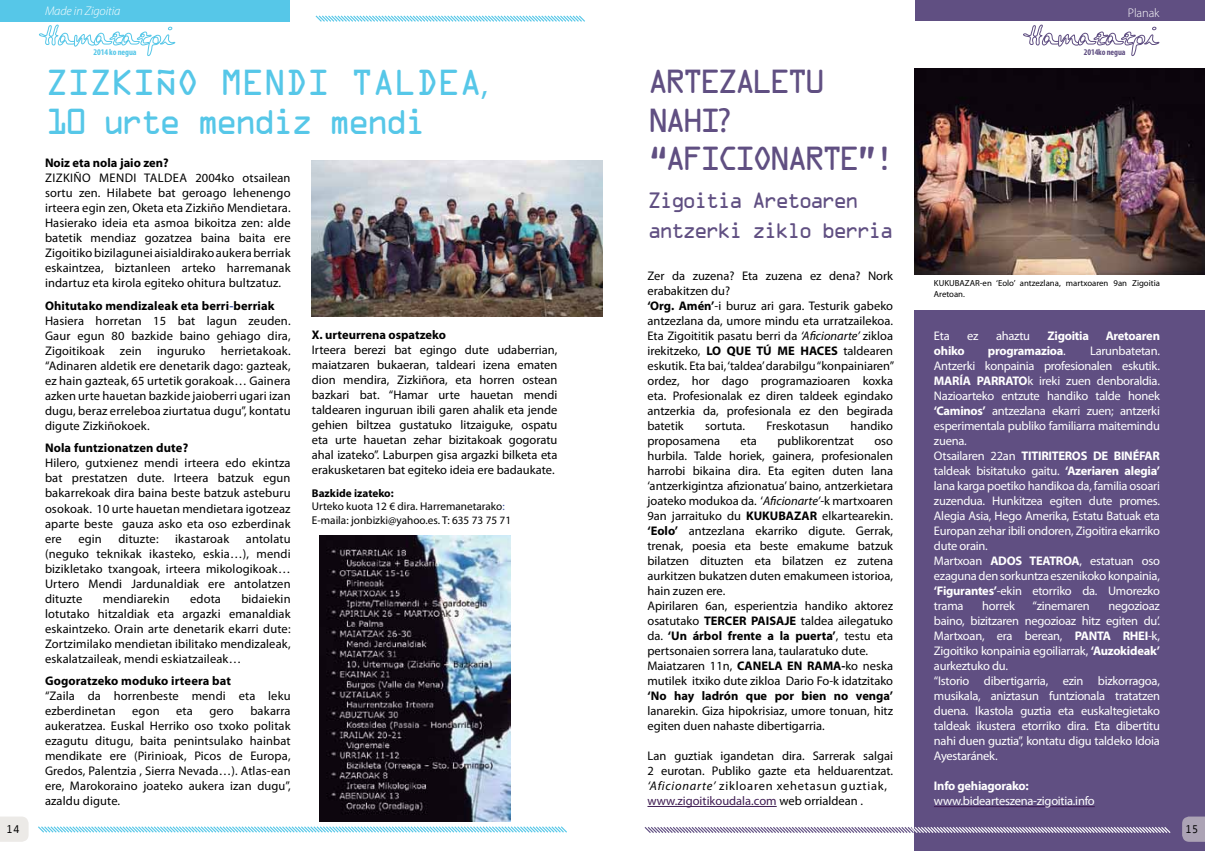
<style>
.page{position:relative;width:1205px;height:851px;background:#fff}
.page>*{position:absolute;margin:0;border:0;box-sizing:border-box;transform-origin:0 0}
.t1{font:32.5px/39px "OCRA Std";letter-spacing:-.05em;color:#56c7e8}
.t2{font:30px/38.8px "OCRA Std";letter-spacing:-.14em;color:#604f82}
.t3{font:20px/30px "OCRA Std";letter-spacing:-.14em;color:#604f82}
.t4{font:12.5px/15px "Myriad Pro";color:#000;text-align:justify}
.t5{font:12.5px/15px "Myriad Pro";letter-spacing:-.02em;color:#fff}
.t6{font:700 12.5px "Myriad Pro";color:#000}
.t7{font:700 12.5px "Myriad Pro";letter-spacing:-.02em;color:#fff}
.t8{font:italic 300 12.5px "Myriad Pro";letter-spacing:-.01em;color:#fff}
.t9{font:300 12.5px "Myriad Pro";letter-spacing:-.01em;color:#fff}
.t10{font:11.25px/13.5px "Myriad Pro";color:#000}
.t11{font:11.25px "Monotypecom";color:#000}
.t12{font:8.75px/10.5px "Myriad Pro";color:#000}
.t13{font:700 condensed 8.75px "Myriad Pro";letter-spacing:-.01em;color:#56c7e8}
.t14{font:700 condensed 8.75px "Myriad Pro";letter-spacing:-.01em;color:#604f82}
.s1{font-family:"Myriad Pro"}
.s2{font-weight:700}
.s3{font-weight:700;color:#3953a4}
.s4{color:#3953a4}
.s5{font-family:"Myriad Pro";font-size:35px}
.s6{font-style:italic}
.s7{color:#401d53}
.s8{font-weight:400}
</style>
<div class="page">
<div style="left:914px;top:310px;width:291px;height:540px;background:#604f82"></div>
<svg style="left:1182px;top:816px;width:23px;height:25px"></svg>
<svg style="left:315px;top:15px;width:270px;height:7px"></svg>
<div style="left:916px;top:0;width:289px;height:21px;background:#604f82"></div>
<svg style="left:0;top:816px;width:29px;height:25px"></svg>
<svg style="left:38px;top:826px;width:529px;height:7px"></svg>
<svg style="left:39px;top:25px;width:136px;height:31px"></svg>
<div style="left:0;top:0;width:290px;height:21px;background:#56c7e8"></div>
<img style="left:320px;top:535px;width:190px;height:286px">
<img style="left:312px;top:160px;width:290px;height:156px">
<img style="left:914px;top:69px;width:291px;height:206px">
<svg style="left:1023px;top:25px;width:136px;height:31px"></svg>
<hr style="left:647px;top:806px;width:130px;height:1px;background:#401d53">
<hr style="left:934px;top:806px;width:161px;height:1px;background:#401d53">
<svg style="left:644px;top:827px;width:527px;height:6px"></svg>
<p class="t11" style="left:6px;top:822px;width:15px">14</p>
<p class="t8" style="left:45px;top:3px;width:77px">Made in Zigoitia</p>
<p class="t13" style="left:93px;top:46px;width:45px">2014 ko negua</p>
<h1 class="t1" style="left:46px;top:66px;width:444px">ZIZKIÑO MENDI TALDEA<span class="s1">,<br></span>10 urte mendiz mendi</h1>
<p class="t6" style="left:45px;top:155px;width:125px">Noiz eta nola jaio zen?</p>
<p class="t4" style="left:45px;top:170px;width:14px">Zizki</p>
<p class="t4" style="left:74px;top:170px;width:44px">ño Mendi</p>
<p class="t4" style="left:144px;top:170px;width:14px">Taldea</p>
<p class="t4" style="left:45px;top:170px;width:247px;text-indent:150px">2004ko otsailean sortu zen. Hilabete bat geroago lehenengo irteera egin zen, Oketa eta Zizkiño Mendietara.<br>Hasierako ideia eta asmoa bikoitza zen: alde batetik mendiaz gozatzea baina baita ere Zigoitiko bizilagunei aisialdirako aukera berriak eskaintzea, biztanleen arteko harremanak indartuz eta kirola egiteko ohitura bultzatuz.</p>
<p class="t4" style="left:45px;top:298px;width:247px;text-align:left"><span class="s2">Ohitutako mendizaleak eta berri</span><span class="s3">-</span><span class="s2">berriak </span>Hasiera horretan 15 bat lagun zeuden.<br>Gaur egun 80 bazkide baino gehiago dira, Zigoitikoak zein inguruko herrietakoak. “Adinaren aldetik ere denetarik dago: gazteak, ez hain gazteak, 65 urtetik gorakoak… Gainera azken urte hauetan bazkide jaioberri ugari izan dugu, beraz erreleboa ziurtatua dugu”, kontatu digute Zizkiñokoek.</p>
<p class="t6" style="left:45px;top:440px;width:145px">Nola funtzionatzen dute?</p>
<p class="t4" style="left:45px;top:455px;width:247px">Hilero, gutxienez mendi irteera edo ekintza bat prestatzen dute. Irteera batzuk egun bakarrekoak dira baina beste batzuk asteburu osokoak. 10 urte hauetan mendietara igotzeaz aparte beste gauza asko eta oso ezberdinak ere</p>
<p class="t4" style="left:45px;top:530px;width:247px;text-indent:201px">antolatu (neguko teknikak ikasteko, eskia…), mendi bizikletako txangoak, irteera mikologikoak… Urtero Mendi Jardunaldiak ere antolatzen dituzte</p>
<p class="t4" style="left:78px;top:530px;width:25px">egin</p>
<p class="t4" style="left:118px;top:530px;width:42px">dituzte:</p>
<p class="t4" style="left:175px;top:530px;width:55px">ikastaroak</p>
<p class="t4" style="left:45px;top:590px;width:247px;text-indent:196px">bidaiekin lotutako hitzaldiak eta argazki emanaldiak eskaintzeko. Orain arte denetarik ekarri dute:<br>Zortzimilako mendietan ibilitako mendizaleak, eskalatzaileak, mendi eskiatzaileak…</p>
<p class="t6" style="left:45px;top:672px;width:187px">Gogoratzeko moduko irteera bat</p>
<p class="t4" style="left:45px;top:688px;width:247px">“Zaila da horrenbeste mendi eta leku ezberdinetan</p>
<p class="t4" style="left:103px;top:590px;width:69px">mendiarekin</p>
<p class="t4" style="left:190px;top:590px;width:32px">edota</p>
<p class="t4" style="left:45px;top:703px;width:247px;text-indent:205px">bakarra aukeratzea. Euskal Herriko oso txoko politak ezagutu ditugu, baita penintsulako hainbat mendikate ere (Pirinioak, Picos de Europa, Gredos, Palentzia , Sierra Nevada…). Atlas-ean ere, Marokoraino joateko aukera izan dugu”, azaldu digute.</p>
<p class="t4" style="left:132px;top:703px;width:29px">egon</p>
<p class="t4" style="left:176px;top:703px;width:18px">eta</p>
<p class="t4" style="left:209px;top:703px;width:26px">gero</p>
<p class="t6" style="left:312px;top:327px;width:135px">X. urteurrena ospatzeko</p>
<p class="t4" style="left:312px;top:342px;width:247px">Irteera berezi bat egingo dute udaberrian, maiatzaren bukaeran, taldeari izena ematen dion mendira, Zizkiñora, eta horren ostean bazkari bat. “Hamar urte hauetan mendi taldearen inguruan ibili garen ahalik eta jende gehien biltzea gustatuko litzaiguke, ospatu eta urte hauetan zehar bizitakoak gogoratu ahal izateko”. Laburpen gisa argazki bilketa eta erakusketaren bat egiteko ideia ere badaukate.</p>
<p class="t10" style="left:312px;top:486px;width:201px"><span class="s2">Bazkide izateko:<br></span>Urteko kuota 12 € dira. Harremanetarako<span class="s4">:<br></span>E-maila: jonbizki@yahoo.es. T: 635 73 75 71</p>
<h2 class="t2" style="left:647px;top:65px;width:249px">ARTEZALETU<br>NAHI<span class="s5">? </span>“AFICIONARTE”!</h2>
<h3 class="t3" style="left:647px;top:187px;width:248px">Zigoitia Aretoaren antzerki ziklo berria</h3>
<p class="t4" style="left:647px;top:268px;width:248px;text-align:left">Zer da zuzena? Eta zuzena ez dena? Nork erabakitzen du?<br><span class="s2">‘Org. Amén’</span>-i buruz ari gara. Testurik gabeko antzezlana da, umore mindu eta urratzailekoa.<br>Eta Zigoititik pasatu berri da <span class="s6">‘Aficionarte’</span> zikloa irekitzeko, <span class="s2">LO QUE TÚ ME HACES</span> taldearen eskutik. Eta bai, ‘taldea’ darabilgu “konpainiaren” ordez, hor dago programazioaren koxka eta. Profesionalak ez diren taldeek egindako antzerkia da, profesionala ez den begirada batetik</p>
<p class="t4" style="left:705px;top:418px;width:41px">sortuta.</p>
<p class="t4" style="left:766px;top:418px;width:64px">Freskotasun</p>
<p class="t4" style="left:850px;top:418px;width:44px">handiko</p>
<p class="t4" style="left:647px;top:433px;width:74px">proposamena</p>
<p class="t4" style="left:740px;top:433px;width:18px">eta</p>
<p class="t4" style="left:777px;top:433px;width:78px">publikorentzat</p>
<p class="t4" style="left:647px;top:433px;width:247px;text-align:left;text-indent:227px">oso hurbila. Talde horiek, gainera, profesionalen harrobi bikaina dira. Eta egiten duten lana ‘antzerkigintza afizionatua’ baino, antzerkietara joateko modukoa da. ‘<span class="s6">Aficionarte’</span>-k martxoaren 9an jarraituko du <span class="s2">KUKUBAZAR</span> elkartearekin. <span class="s2">‘Eolo’</span> antzezlana ekarriko digute. Gerrak, trenak, poesia eta beste emakume batzuk bilatzen dituzten eta bilatzen ez zutena aurkitzen bukatzen duten emakumeen istorioa, hain zuzen ere.<br>Apirilaren 6an, esperientzia handiko aktorez osatutako <span class="s2">TERCER PAISAJE</span> taldea ailegatuko da. <span class="s2">‘Un árbol frente a la puerta’</span>, testu eta pertsonaien sorrera lana, taularatuko dute.<br>Maiatzaren 11n, <span class="s2">CANELA EN RAMA-</span>ko neska mutilek itxiko dute zikloa Dario Fo-k idatzitako</p>
<p class="t6" style="left:647px;top:687px;width:247px">‘No hay ladrón que por bien no venga’</p>
<p class="t4" style="left:647px;top:703px;width:247px">lanarekin. Giza hipokrisiaz, umore tonuan, hitz egiten duen nahaste dibertigarria.</p>
<p class="t4" style="left:647px;top:748px;width:247px;text-align:left">Lan guztiak igandetan dira. Sarrerak salgai 2 eurotan. Publiko gazte eta helduarentzat. <span class="s6">‘Aficionarte’</span> zikloaren xehetasun guztiak, <span class="s7">www.zigoitikoudala.com</span> web orrialdean .</p>
<p class="t9" style="left:1128px;top:5px;width:33px">Planak</p>
<p class="t14" style="left:1084px;top:46px;width:43px">2014ko negua</p>
<p class="t12" style="left:934px;top:278px;width:227px">KUKUBAZAR-en ‘Eolo’ antzezlana, martxoaren 9an Zigoitia<br>Aretoan.</p>
<p class="t5" style="left:934px;top:328px;width:17px">Eta</p>
<p class="t5" style="left:967px;top:328px;width:13px">ez</p>
<p class="t5" style="left:996px;top:328px;width:36px">ahaztu</p>
<p class="t7" style="left:1047px;top:327px;width:43px">Zigoitia</p>
<p class="t7" style="left:1105px;top:327px;width:56px">Aretoaren</p>
<p class="t7" style="left:934px;top:342px;width:32px">ohiko</p>
<p class="t7" style="left:988px;top:342px;width:79px">programazioa<span class="s8">.</span></p>
<p class="t5" style="left:934px;top:343px;width:227px;text-indent:156px">Larunbatetan.<br>Antzerki konpainia profesionalen eskutik.<br><span class="s2">MARÍA PARRATO</span>k ireki zuen denboraldia.<br>Nazioarteko entzute handiko talde honek <span class="s2">‘Caminos’</span> antzezlana ekarri zuen; antzerki esperimentala publiko familiarra maitemindu zuena.<br>Otsailaren 22an <span class="s2">TITIRITEROS DE BINÉFAR </span>taldeak bisitatuko gaitu. <span class="s2">‘Azeriaren alegia’ </span>lana karga poetiko handikoa da, familia osoari zuzendua. Hunkitzea egiten dute promes.<br>Alegia Asia, Hego Amerika, Estatu Batuak eta Europan zehar ibili ondoren, Zigoitira ekarriko dute orain.<br>Martxoan <span class="s2">ADOS TEATROA</span>, estatuan oso ezaguna den sorkuntza eszenikoko konpainia, <span class="s2">‘Figurantes’</span>-ekin etorriko da. Umorezko trama</p>
<p class="t5" style="left:982px;top:598px;width:34px">horrek</p>
<p class="t5" style="left:1032px;top:598px;width:59px">“zinemaren</p>
<p class="t5" style="left:934px;top:598px;width:227px;text-indent:174px">negozioaz baino, bizitzaren negozioaz hitz egiten du’.<br>Martxoan, era berean, <span class="s2">PANTA RHEI</span>-k, Zigoitiko konpainia egoiliarrak, <span class="s2">‘Auzokideak’ </span>aurkeztuko du.<br>“Istorio dibertigarria, ezin bizkorragoa, musikala, aniztasun funtzionala tratatzen duena. Ikastola guztia eta euskaltegietako taldeak ikustera etorriko dira. Eta dibertitu nahi duen guztia”, kontatu digu taldeko Idoia Ayestaránek.</p>
<p class="t7" style="left:934px;top:777px;width:96px">Info gehiagorako:</p>
<p class="t5" style="left:934px;top:793px;width:162px">www.bidearteszena-zigoitia.info</p>
<p class="t11" style="left:1185px;top:822px;width:15px">15</p>
</div>
